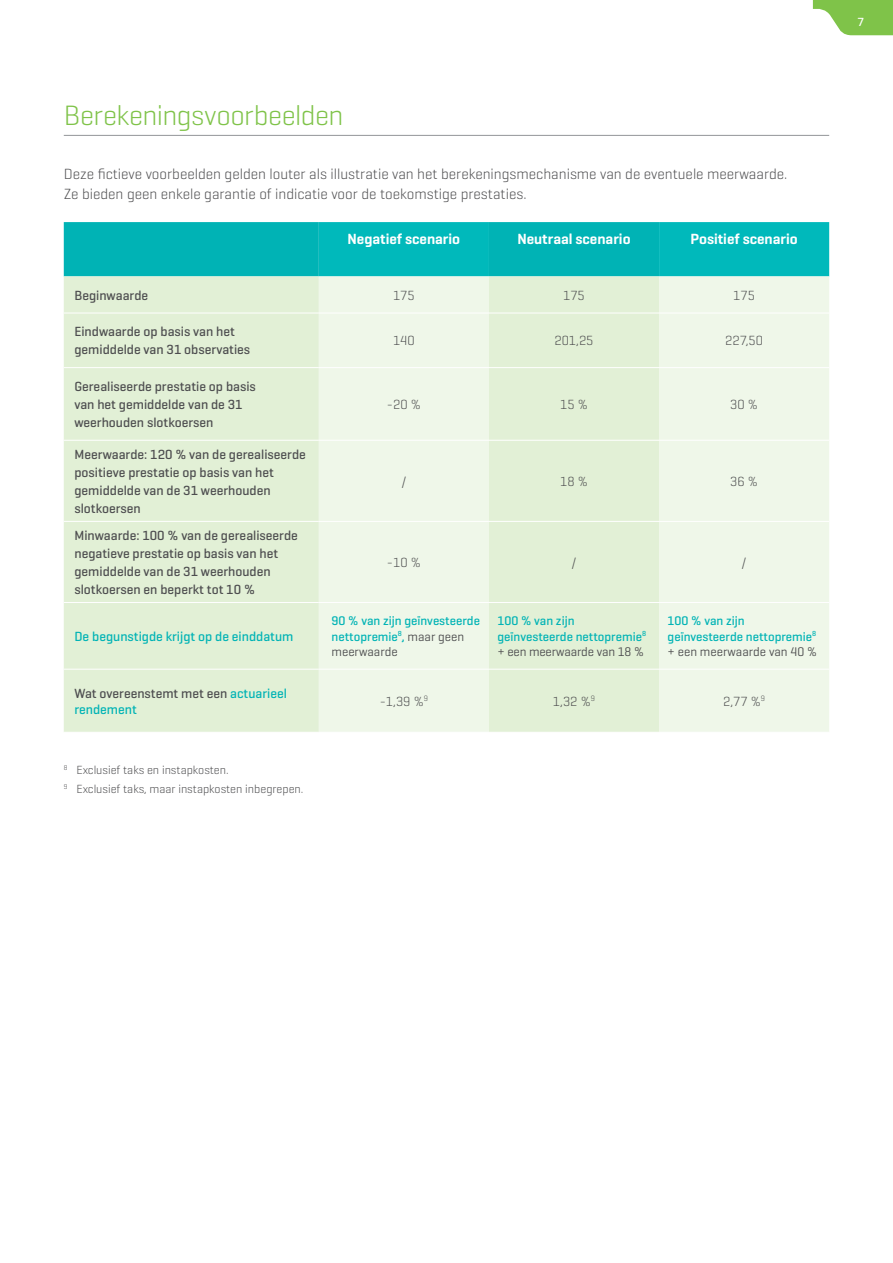
<style>
.page{position:relative;width:893px;height:1263px;background:#fff}
.page>*{position:absolute;margin:0;border:0;box-sizing:border-box;transform-origin:0 0}
.t1{font:300 28.5px "Geogrotesque";letter-spacing:-.02em;color:#7fc349}
.t2{font:300 15px/20.2px "Geogrotesque";color:#4d4d4f}
.t3{font:600 15px "Geogrotesque";color:#fff}
.t4{font:500 13.5px/18px "Geogrotesque";color:#4d4d4f}
.t5{font:300 13.5px "Geogrotesque";color:#4d4d4f}
.t6{font:500 13.5px "Geogrotesque";color:#00b3b5}
.t7{font:500 12.75px/15.3px "Geogrotesque";color:#00b3b5}
.t8{font:300 12px/19.2px "Geogrotesque";color:#4d4d4f}
.t9{font:500 12px "Geogrotesque";color:#fff}
.s1{font-weight:400;color:#4d4d4f}
.s2{color:#00b3b5}
</style>
<div class="page">
<svg style="left:813px;top:0;width:80px;height:35px"></svg>
<hr style="left:64px;top:135px;width:765px;height:1px;background:#939598">
<div style="left:64px;top:222px;width:765px;height:54px;background:#00b3b5"></div>
<div style="left:64px;top:276px;width:255px;height:456px;background:#e2f0d6"></div>
<svg style="left:319px;top:276px;width:510px;height:456px;fill:#eff7e9"></svg>
<hr style="left:64px;top:313px;width:255px;height:1px;background:#fff">
<hr style="left:319px;top:313px;width:170px;height:1px;background:#fff">
<hr style="left:489px;top:313px;width:170px;height:1px;background:#fff">
<hr style="left:659px;top:313px;width:170px;height:1px;background:#fff">
<hr style="left:64px;top:367px;width:255px;height:1px;background:#fff">
<hr style="left:319px;top:367px;width:170px;height:1px;background:#fff">
<hr style="left:489px;top:367px;width:170px;height:1px;background:#fff">
<hr style="left:659px;top:367px;width:170px;height:1px;background:#fff">
<hr style="left:64px;top:440px;width:255px;height:1px;background:#fff">
<hr style="left:319px;top:440px;width:170px;height:1px;background:#fff">
<hr style="left:489px;top:440px;width:170px;height:1px;background:#fff">
<hr style="left:659px;top:440px;width:170px;height:1px;background:#fff">
<hr style="left:64px;top:521px;width:255px;height:1px;background:#fff">
<hr style="left:319px;top:521px;width:170px;height:1px;background:#fff">
<hr style="left:489px;top:521px;width:170px;height:1px;background:#fff">
<hr style="left:659px;top:521px;width:170px;height:1px;background:#fff">
<hr style="left:64px;top:602px;width:255px;height:1px;background:#fff">
<hr style="left:319px;top:602px;width:170px;height:1px;background:#fff">
<hr style="left:489px;top:602px;width:170px;height:1px;background:#fff">
<hr style="left:659px;top:602px;width:170px;height:1px;background:#fff">
<hr style="left:64px;top:669px;width:255px;height:1px;background:#fff">
<hr style="left:319px;top:669px;width:170px;height:1px;background:#fff">
<hr style="left:489px;top:669px;width:170px;height:1px;background:#fff">
<hr style="left:659px;top:669px;width:170px;height:1px;background:#fff">
<h1 class="t1" style="left:64px;top:97px;width:281px">Berekeningsvoorbeelden</h1>
<p class="t2" style="left:64px;top:163px;width:725px">Deze fictieve voorbeelden gelden louter als illustratie van het berekeningsmechanisme van de eventuele meerwaarde.<br>Ze bieden geen enkele garantie of indicatie voor de toekomstige prestaties.</p>
<p class="t3" style="left:348px;top:229px;width:114px">Negatief scenario</p>
<p class="t3" style="left:517px;top:229px;width:115px">Neutraal scenario</p>
<p class="t3" style="left:690px;top:229px;width:109px">Positief scenario</p>
<p class="t4" style="left:74px;top:286px;width:75px">Beginwaarde</p>
<p class="t5" style="left:393px;top:287px;width:23px">175</p>
<p class="t5" style="left:563px;top:287px;width:23px">175</p>
<p class="t5" style="left:733px;top:287px;width:23px">175</p>
<p class="t4" style="left:74px;top:322px;width:177px">Eindwaarde op basis van het gemiddelde van 31 observaties</p>
<p class="t5" style="left:393px;top:332px;width:23px">140</p>
<p class="t5" style="left:554px;top:332px;width:41px">201,25</p>
<p class="t5" style="left:725px;top:332px;width:39px">227,50</p>
<p class="t4" style="left:74px;top:377px;width:183px">Gerealiseerde prestatie op basis van het gemiddelde van de 31 weerhouden slotkoersen</p>
<p class="t5" style="left:387px;top:396px;width:35px">-20 %</p>
<p class="t5" style="left:560px;top:396px;width:29px">15 %</p>
<p class="t5" style="left:730px;top:396px;width:29px">30 %</p>
<p class="t4" style="left:74px;top:445px;width:233px">Meerwaarde: 120 % van de gerealiseerde positieve prestatie op basis van het gemiddelde van de 31 weerhouden slotkoersen</p>
<p class="t4" style="left:74px;top:526px;width:225px">Minwaarde: 100 % van de gerealiseerde negatieve prestatie op basis van het gemiddelde van de 31 weerhouden slotkoersen en beperkt tot 10 %</p>
<p class="t6" style="left:74px;top:628px;width:220px">De begunstigde krijgt op de einddatum</p>
<p class="t5" style="left:401px;top:473px;width:6px">/</p>
<p class="t5" style="left:560px;top:473px;width:29px">18 %</p>
<p class="t5" style="left:730px;top:473px;width:29px">36 %</p>
<p class="t5" style="left:387px;top:554px;width:35px">-10 %</p>
<p class="t5" style="left:571px;top:554px;width:6px">/</p>
<p class="t5" style="left:742px;top:554px;width:6px">/</p>
<p class="t7" style="left:332px;top:613px;width:150px">90 % van zijn geïnvesteerde nettopremie<sup>8</sup>, <span class="s1">maar geen meerwaarde</span></p>
<p class="t7" style="left:497px;top:613px;width:150px">100 % van zijn geïnvesteerde nettopremie<sup>8 </sup><span class="s1">+ een meerwaarde van 18 %</span></p>
<p class="t7" style="left:668px;top:613px;width:151px">100 % van zijn geïnvesteerde nettopremie<sup>8 </sup><span class="s1">+ een meerwaarde van 40 %</span></p>
<p class="t4" style="left:74px;top:685px;width:214px;line-height:16.2px">Wat overeenstemt met een <span class="s2">actuarieel rendement</span></p>
<p class="t5" style="left:380px;top:693px;width:50px">-1,39 %<sup>9</sup></p>
<p class="t5" style="left:553px;top:693px;width:44px">1,32 %<sup>9</sup></p>
<p class="t5" style="left:723px;top:693px;width:44px">2,77 %<sup>9</sup></p>
<p class="t8" style="left:64px;top:759px;width:241px"><sup>8</sup> Exclusief taks en instapkosten.<br><sup>9</sup> Exclusief taks, maar instapkosten inbegrepen.</p>
<p class="t9" style="left:858px;top:14px;width:8px">7</p>
</div>
